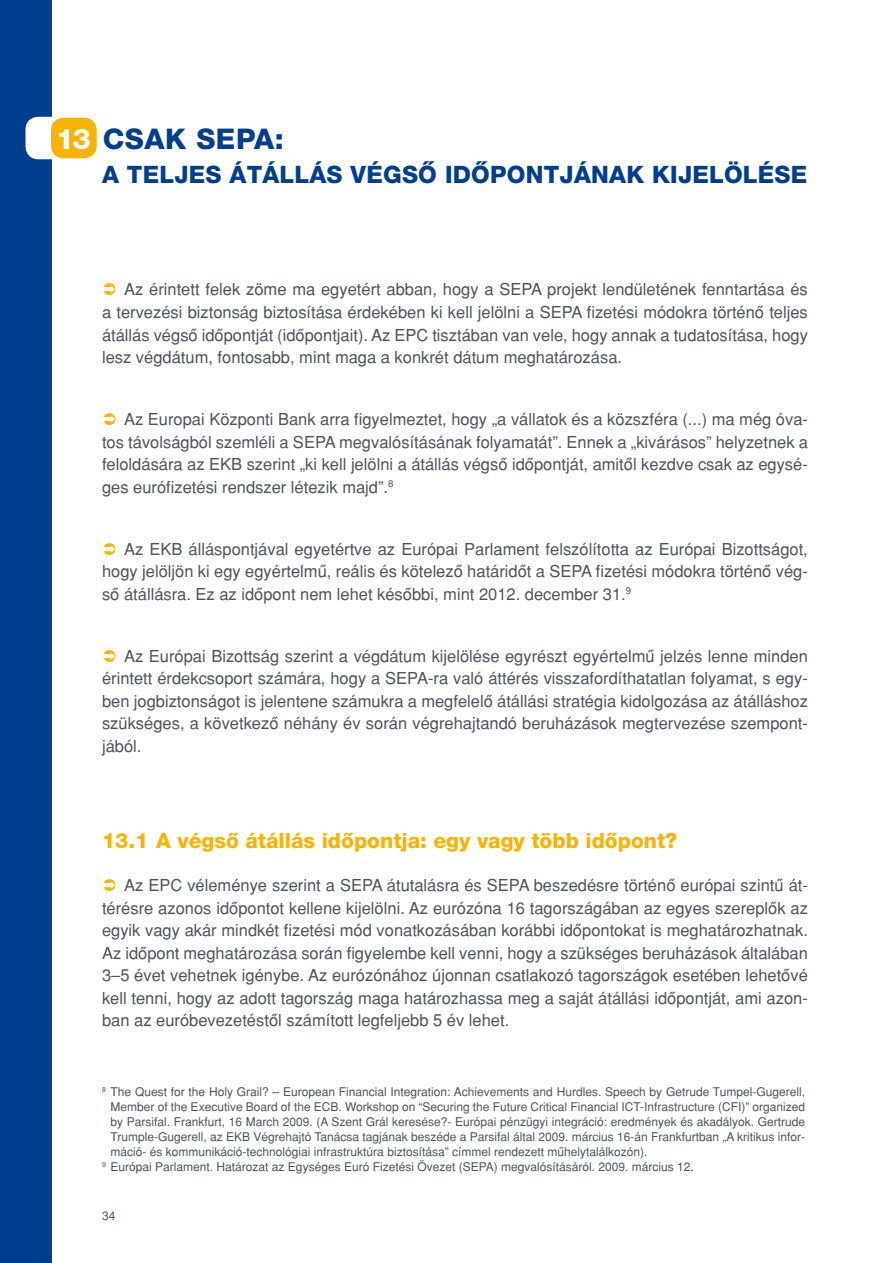
<style>
.page{position:relative;width:893px;height:1263px;background:#fff}
.page>*{position:absolute;margin:0;border:0;box-sizing:border-box;transform-origin:0 0}
.t1{font:28.5px "Helvetica H Heavy";letter-spacing:.02em;color:#003d8f}
.t2{font:24px "Helvetica H Heavy";letter-spacing:.01em;color:#003d8f}
.t3{font:21px "Helvetica H Heavy";color:#f9b200}
.t4{font:16.5px/22.5px "Helvetica H";color:#4c5459;text-align:justify}
.t5{font:12px "Helvetica H";color:#4c5459}
.s1{color:#fff}
</style>
<div class="page">
<div style="left:0;top:0;width:51px;height:1263px;background:#003d8f"></div>
<div style="left:26px;top:117px;width:840px;height:42px;background:#fff;border-radius:13px"></div>
<div style="left:51px;top:118px;width:46px;height:40px;background:#f9b200;border-radius:13px"></div>
<h1 class="t1" style="left:56px;top:123px;width:229px"><span class="s1">13</span> CSAK SEPA:</h1>
<h2 class="t2" style="left:102px;top:161px;width:707px">A TELJES ÁTÁLLÁS VÉGSÔ IDÔPONTJÁNAK KIJELÖLÉSE</h2>
<p class="t4" style="left:102px;top:278px;width:707px;text-indent:22px">Az érintett felek zöme ma egyetért abban, hogy a SEPA projekt lendületének fenntartása és a tervezési biztonság biztosítása érdekében ki kell jelölni a SEPA fizetési módokra történô teljes átállás végsô idôpontját (idôpontjait). Az EPC tisztában van vele, hogy annak a tudatosítása, hogy lesz végdátum, fontosabb, mint maga a konkrét dátum meghatározása.</p>
<p class="t4" style="left:102px;top:408px;width:707px;text-indent:22px">Az Europai Központi Bank arra figyelmeztet, hogy „a vállatok és a közszféra (...) ma még óva&shy;tos távolságból szemléli a SEPA megvalósításának folyamatát”. Ennek a „kivárásos” helyzetnek a feloldására az EKB szerint „ki kell jelölni a átállás végsô idôpontját, amitôl kezdve csak az egysé&shy;ges eurófizetési rendszer létezik majd”.<sup>8</sup></p>
<p class="t4" style="left:102px;top:537px;width:707px;text-indent:22px">Az EKB álláspontjával egyetértve az Európai Parlament felszólította az Európai Bizottságot, hogy jelöljön ki egy egyértelmû, reális és kötelezô határidôt a SEPA fizetési módokra történô vég&shy;sô átállásra. Ez az idôpont nem lehet késôbbi, mint 2012. december 31.<sup>9</sup></p>
<p class="t4" style="left:102px;top:644px;width:707px;text-indent:22px">Az Európai Bizottság szerint a végdátum kijelölése egyrészt egyértelmû jelzés lenne minden érintett érdekcsoport számára, hogy a SEPA-ra való áttérés visszafordíthatatlan folyamat, s egy&shy;ben jogbiztonságot is jelentene számukra a megfelelô átállási stratégia kidolgozása az átálláshoz szükséges, a következô néhány év során végrehajtandó beruházások megtervezése szempont&shy;jából.</p>
<p class="t3" style="left:102px;top:828px;width:577px">13.1 A végsô átállás idôpontja: egy vagy több idôpont?</p>
<p class="t4" style="left:102px;top:874px;width:707px;text-indent:22px">Az EPC véleménye szerint a SEPA átutalásra és SEPA beszedésre történô európai szintû át&shy;térésre azonos idôpontot kellene kijelölni. Az eurózóna 16 tagországában az egyes szereplôk az egyik vagy akár mindkét fizetési mód vonatkozásában korábbi idôpontokat is meghatározhatnak.<br>Az idôpont meghatározása során figyelembe kell venni, hogy a szükséges beruházások általában 3–5 évet vehetnek igénybe. Az eurózónához újonnan csatlakozó tagországok esetében lehetôvé kell tenni, hogy az adott tagország maga határozhassa meg a saját átállási idôpontját, ami azon&shy;ban az euróbevezetéstôl számított legfeljebb 5 év lehet.</p>
<p class="t5" style="left:102px;top:1084px;width:705px"><sup>8</sup> The Quest for the Holy Grail? – European Financial Integration: Achievements and Hurdles. Speech by Getrude Tumpel-Gugerell,</p>
<p class="t5" style="left:111px;top:1099px;width:696px">Member of the Executive Board of the ECB. Workshop on “Securing the Future Critical Financial ICT-Infrastructure (CFI)” organized</p>
<p class="t5" style="left:111px;top:1114px;width:696px">by Parsifal. Frankfurt, 16 March 2009. (A Szent Grál keresése?- Európai pénzügyi integráció: eredmények és akadályok. Gertrude</p>
<p class="t5" style="left:111px;top:1129px;width:696px">Trumple-Gugerell, az EKB Végrehajtó Tanácsa tagjának beszéde a Parsifal által 2009. március 16-án Frankfurtban „A kritikus infor-</p>
<p class="t5" style="left:111px;top:1144px;width:538px">máció- és kommunikáció-technológiai infrastruktúra biztosítása” címmel rendezett mûhelytalálkozón).</p>
<p class="t5" style="left:102px;top:1159px;width:593px"><sup>9</sup> Európai Parlament. Határozat az Egységes Euró Fizetési Övezet (SEPA) megvalósításáról. 2009. március 12.</p>
<p class="t5" style="left:102px;top:1209px;width:15px">34</p>
</div>
